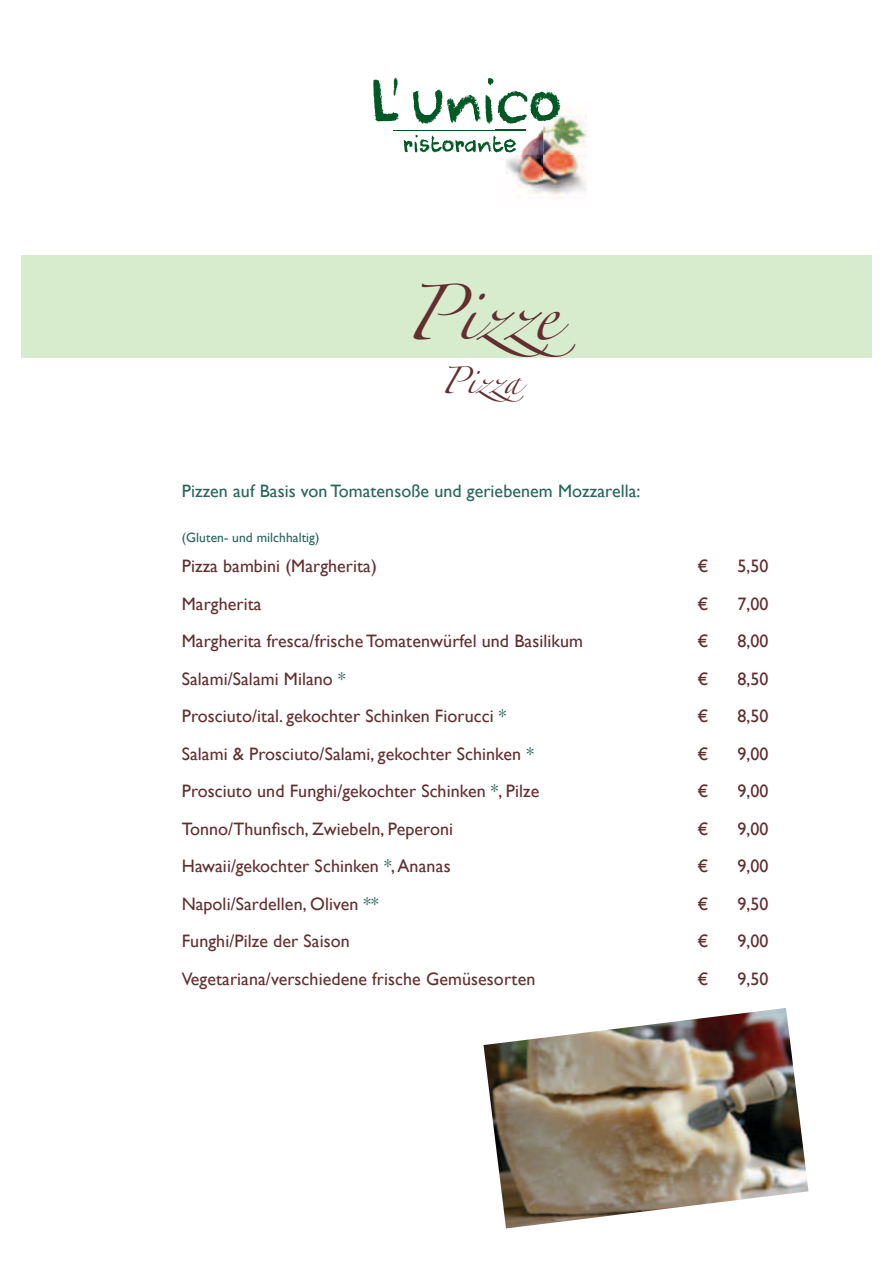
<style>
.page{position:relative;width:893px;height:1263px;background:#fff}
.page>*{position:absolute;margin:0;border:0;box-sizing:border-box;transform-origin:0 0}
.t1{font:49.5px "Zapfino";color:#622e30}
.t2{font:24px "Zapfino";color:#622e30}
.t3{font:18px "Gill Sans";letter-spacing:.005em;color:#622e30}
.t4{font:18px "Gill Sans";letter-spacing:.005em;color:#27655a}
.t5{font:13.5px "Gill Sans";letter-spacing:.005em;color:#27655a}
.s1{color:#27655a}
</style>
<div class="page">
<div style="left:21px;top:255px;width:851px;height:102px;background:#d7ebcd"></div>
<img style="left:483px;top:1008px;width:325px;height:220px">
<svg style="left:373px;top:78px;width:26px;height:43px"></svg>
<svg style="left:413px;top:78px;width:147px;height:46px"></svg>
<svg style="left:404px;top:135px;width:100px;height:18px"></svg>
<hr style="left:394px;top:130px;width:132px;height:1px;background:#005825">
<img style="left:526px;top:105px;width:4px;height:13px">
<img style="left:543px;top:105px;width:44px;height:51px">
<img style="left:506px;top:156px;width:80px;height:42px">
<img style="left:498px;top:105px;width:28px;height:19px">
<img style="left:530px;top:105px;width:30px;height:16px">
<img style="left:495px;top:137px;width:7px;height:15px">
<img style="left:504px;top:139px;width:12px;height:14px">
<h1 class="t1" style="left:404px;top:293px;width:175px">P i zze</h1>
<h2 class="t2" style="left:440px;top:371px;width:86px">P i zza</h2>
<p class="t4" style="left:182px;top:480px;width:460px">Pizzen auf Basis von Tomatensoße und geriebenem Mozzarella:</p>
<p class="t5" style="left:182px;top:529px;width:139px">(Gluten- und milchhaltig)</p>
<p class="t3" style="left:182px;top:555px;width:197px">Pizza bambini (Margherita)</p>
<p class="t3" style="left:697px;top:555px;width:12px">€</p>
<p class="t3" style="left:737px;top:555px;width:33px">5,50</p>
<p class="t3" style="left:182px;top:593px;width:81px">Margherita</p>
<p class="t3" style="left:697px;top:593px;width:12px">€</p>
<p class="t3" style="left:737px;top:593px;width:33px">7,00</p>
<p class="t3" style="left:182px;top:630px;width:403px">Margherita fresca/frische Tomatenwürfel und Basilikum</p>
<p class="t3" style="left:697px;top:630px;width:12px">€</p>
<p class="t3" style="left:737px;top:630px;width:33px">8,00</p>
<p class="t3" style="left:182px;top:668px;width:165px">Salami/Salami Milano <span class="s1">*</span></p>
<p class="t3" style="left:697px;top:668px;width:12px">€</p>
<p class="t3" style="left:737px;top:668px;width:33px">8,50</p>
<p class="t3" style="left:182px;top:705px;width:326px">Prosciuto/ital. gekochter Schinken Fiorucci <span class="s1">*</span></p>
<p class="t3" style="left:697px;top:705px;width:12px">€</p>
<p class="t3" style="left:737px;top:705px;width:33px">8,50</p>
<p class="t3" style="left:182px;top:743px;width:354px">Salami &amp; Prosciuto/Salami, gekochter Schinken <span class="s1">*</span></p>
<p class="t3" style="left:697px;top:743px;width:12px">€</p>
<p class="t3" style="left:737px;top:743px;width:33px">9,00</p>
<p class="t3" style="left:182px;top:780px;width:359px">Prosciuto und Funghi/gekochter Schinken <span class="s1">*</span>, Pilze</p>
<p class="t3" style="left:697px;top:780px;width:12px">€</p>
<p class="t3" style="left:737px;top:780px;width:33px">9,00</p>
<p class="t3" style="left:182px;top:818px;width:273px">Tonno/Thunfisch, Zwiebeln, Peperoni</p>
<p class="t3" style="left:697px;top:818px;width:12px">€</p>
<p class="t3" style="left:737px;top:818px;width:33px">9,00</p>
<p class="t3" style="left:182px;top:855px;width:270px">Hawaii/gekochter Schinken <span class="s1">*</span>, Ananas</p>
<p class="t3" style="left:697px;top:855px;width:12px">€</p>
<p class="t3" style="left:737px;top:855px;width:33px">9,00</p>
<p class="t3" style="left:182px;top:893px;width:198px">Napoli/Sardellen, Oliven <span class="s1">**</span></p>
<p class="t3" style="left:697px;top:893px;width:12px">€</p>
<p class="t3" style="left:737px;top:893px;width:33px">9,50</p>
<p class="t3" style="left:182px;top:930px;width:169px">Funghi/Pilze der Saison</p>
<p class="t3" style="left:697px;top:930px;width:12px">€</p>
<p class="t3" style="left:737px;top:930px;width:33px">9,00</p>
<p class="t3" style="left:182px;top:968px;width:355px">Vegetariana/verschiedene frische Gemüsesorten</p>
<p class="t3" style="left:697px;top:968px;width:12px">€</p>
<p class="t3" style="left:737px;top:968px;width:33px">9,50</p>
</div>
